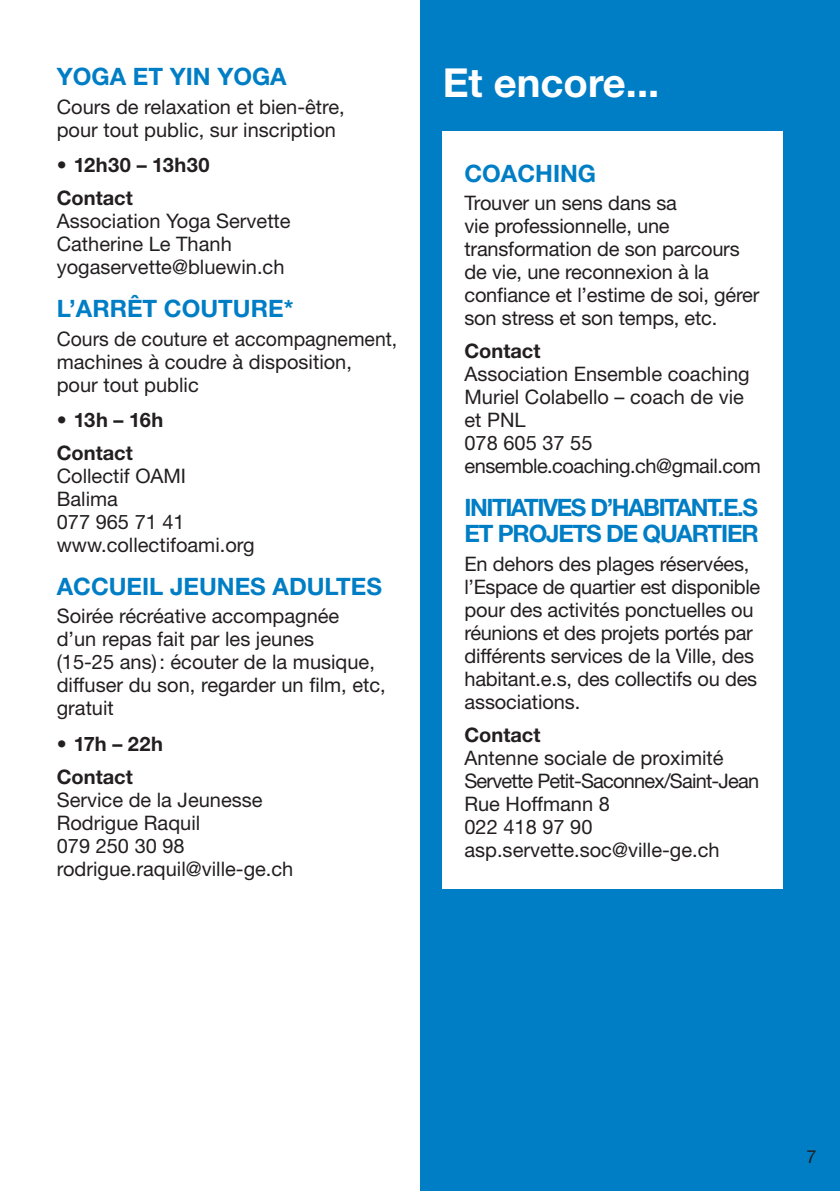
<style>
.page{position:relative;width:840px;height:1191px;background:#fff}
.page>*{position:absolute;margin:0;border:0;box-sizing:border-box;transform-origin:0 0}
.t1{font:700 40px "Helvetica Neue LT Std";color:#fff}
.t2{font:700 24px "Helvetica Neue LT Std";color:#007ec5}
.t3{font:700 24px/26px "Helvetica Neue LT Std";letter-spacing:-.06em;color:#007ec5}
.t4{font:20px/23px "Helvetica Neue LT Std";color:#231f20}
.t5{font:700 20px/32.6px "Helvetica Neue LT Std";color:#231f20}
.t6{font:18px "Helvetica Neue LT Std";color:#231f20}
</style>
<div class="page">
<div style="left:420px;top:0;width:419px;height:1191px;background:#007ec5"></div>
<div style="left:442px;top:132px;width:340px;height:757px;background:#fff"></div>
<p class="t2" style="left:57px;top:62px;width:231px">YOGA ET YIN YOGA</p>
<p class="t4" style="left:57px;top:95px;width:289px">Cours de relaxation et bien-être, pour tout public, sur inscription</p>
<p class="t5" style="left:57px;top:148px;width:154px">• 12h30 – 13h30<br>Contact</p>
<p class="t4" style="left:57px;top:209px;width:235px">Association Yoga Servette<br>Catherine Le Thanh yogaservette@bluewin.ch</p>
<p class="t2" style="left:57px;top:293px;width:238px">L’ARRÊT COUTURE*</p>
<p class="t4" style="left:57px;top:327px;width:342px">Cours de couture et accompagnement, machines à coudre à disposition, pour tout public</p>
<p class="t5" style="left:57px;top:403px;width:108px">• 13h – 16h<br>Contact</p>
<p class="t4" style="left:57px;top:464px;width:199px">Collectif OAMI<br>Balima<br>077 965 71 41 www.collectifoami.org</p>
<p class="t2" style="left:57px;top:571px;width:326px">ACCUEIL JEUNES ADULTES</p>
<p class="t4" style="left:57px;top:604px;width:330px">Soirée récréative accompagnée<br>d’un repas fait par les jeunes<br>(15-25 ans): écouter de la musique, diffuser du son, regarder un film, etc, gratuit</p>
<p class="t5" style="left:57px;top:727px;width:108px">• 17h – 22h<br>Contact</p>
<p class="t4" style="left:57px;top:787px;width:238px">Service de la Jeunesse<br>Rodrigue Raquil<br>079 250 30 98 rodrigue.raquil@ville-ge.ch</p>
<h1 class="t1" style="left:442px;top:58px;width:218px">Et encore...</h1>
<p class="t2" style="left:464px;top:158px;width:133px">COACHING</p>
<p class="t4" style="left:464px;top:191px;width:296px">Trouver un sens dans sa<br>vie professionnelle, une transformation de son parcours de vie, une reconnexion à la confiance et l’estime de soi, gérer son stress et son temps, etc.</p>
<p class="t5" style="left:464px;top:334px;width:77px">Contact</p>
<p class="t4" style="left:464px;top:362px;width:298px">Association Ensemble coaching<br>Muriel Colabello – coach de vie et PNL<br>078 605 37 55 ensemble.coaching.ch@gmail.com</p>
<p class="t3" style="left:464px;top:494px;width:295px">INITIATIVES D’HABITANT.E.S<br>ET PROJETS DE QUARTIER</p>
<p class="t4" style="left:464px;top:552px;width:297px">En dehors des plages réservées, l’Espace de quartier est disponible pour des activités ponctuelles ou réunions et des projets portés par différents services de la Ville, des habitant.e.s, des collectifs ou des associations.</p>
<p class="t5" style="left:464px;top:717px;width:77px">Contact</p>
<p class="t4" style="left:464px;top:745px;width:296px">Antenne sociale de proximité<br>Servette Petit-Saconnex/Saint-Jean<br>Rue Hoffmann 8<br>022 418 97 90 asp.servette.soc@ville-ge.ch</p>
<p class="t6" style="left:806px;top:1146px;width:12px">7</p>
</div>
